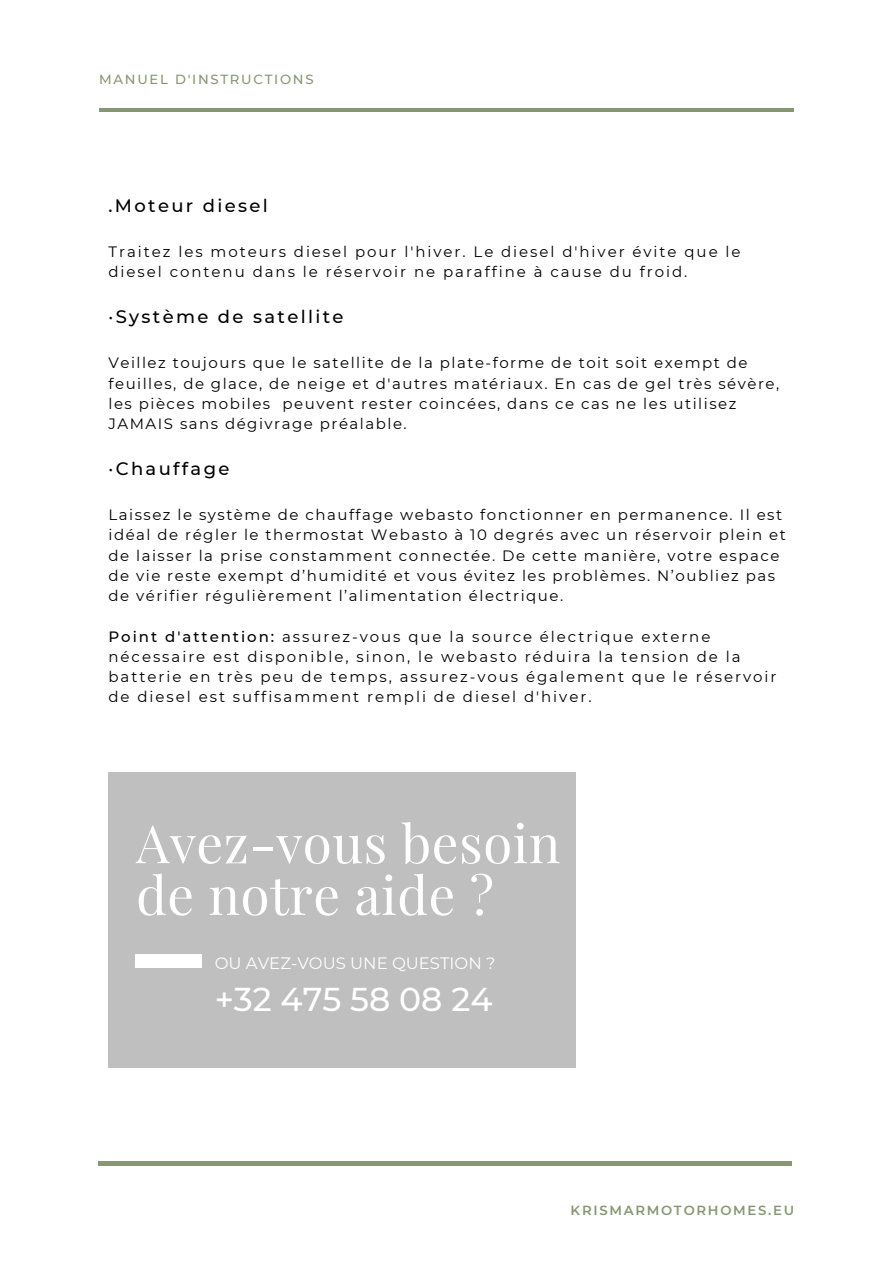
<style>
.page{position:relative;width:893px;height:1264px;background:#fff}
.page>*{position:absolute;margin:0;border:0;box-sizing:border-box;transform-origin:0 0}
.t1{font:52.95px/51.8px "Playfair Display";letter-spacing:.01em;color:#fff}
.t2{font:500 33px "Montserrat";color:#fff}
.t3{font:500 18px "Montserrat";letter-spacing:.13em;color:#000}
.t4{font:16.5px "Montserrat";color:#fff}
.t5{font:15px/20.2px "Montserrat";letter-spacing:.1em;color:#000}
.t6{font:15px/20.2px "Montserrat";letter-spacing:.13em;color:#000}
.t7{font:500 13.2px "Montserrat";letter-spacing:.13em;color:#879773}
.t8{font:600 13.2px "Montserrat";letter-spacing:.13em;color:#879773}
.s1{font-weight:500}
</style>
<div class="page">
<hr style="left:99px;top:108px;width:694px;height:3px;background:#879773">
<hr style="left:98px;top:1161px;width:694px;height:4px;background:#879773">
<div style="left:108px;top:772px;width:468px;height:295px;background:#bfbfbf"></div>
<div style="left:135px;top:954px;width:66px;height:13px;background:#fff"></div>
<p class="t7" style="left:99px;top:72px;width:216px">MANUEL D'INSTRUCTIONS</p>
<p class="t3" style="left:108px;top:195px;width:161px">.Moteur diesel</p>
<p class="t6" style="left:108px;top:241px;width:633px">Traitez les moteurs diesel pour l'hiver. Le diesel d'hiver évite que le diesel contenu dans le réservoir ne paraffine à cause du froid.</p>
<p class="t3" style="left:108px;top:306px;width:236px">·Système de satellite</p>
<p class="t5" style="left:108px;top:353px;width:672px">Veillez toujours que le satellite de la plate-forme de toit soit exempt de feuilles, de glace, de neige et d'autres matériaux. En cas de gel très sévère, les pièces mobiles peuvent rester coincées, dans ce cas ne les utilisez JAMAIS sans dégivrage préalable.</p>
<p class="t3" style="left:108px;top:458px;width:122px">·Chauffage</p>
<p class="t5" style="left:108px;top:504px;width:678px">Laissez le système de chauffage webasto fonctionner en permanence. Il est idéal de régler le thermostat Webasto à 10 degrés avec un réservoir plein et de laisser la prise constamment connectée. De cette manière, votre espace de vie reste exempt d’humidité et vous évitez les problèmes. N’oubliez pas de vérifier régulièrement l’alimentation électrique.</p>
<p class="t6" style="left:108px;top:626px;width:669px"><span class="s1">Point d'attention:</span> assurez-vous que la source électrique externe nécessaire est disponible, sinon, le webasto réduira la tension de la batterie en très peu de temps, assurez-vous également que le réservoir de diesel est suffisamment rempli de diesel d'hiver.</p>
<h1 class="t1" style="left:136px;top:815px;width:426px">Avez-vous besoin de notre aide ?</h1>
<p class="t4" style="left:215px;top:953px;width:282px">OU AVEZ-VOUS UNE QUESTION ?</p>
<h2 class="t2" style="left:215px;top:978px;width:279px">+32 475 58 08 24</h2>
<p class="t8" style="left:570px;top:1202px;width:225px">KRISMARMOTORHOMES.EU</p>
</div>
